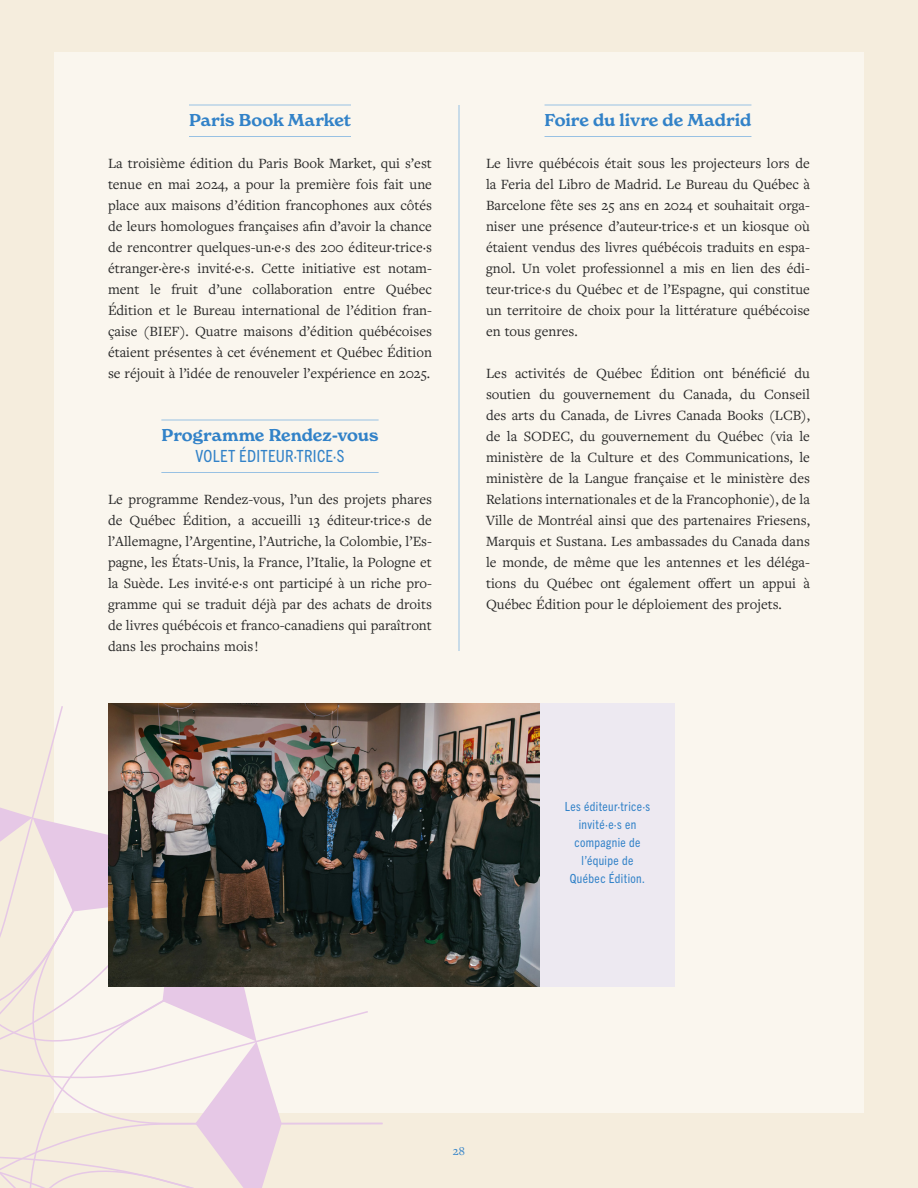
<style>
.page{position:relative;width:918px;height:1188px;background:#f5eddd}
.page>*{position:absolute;margin:0;border:0;box-sizing:border-box;transform-origin:0 0}
.t1{font:600 16.8px "New Spirit";letter-spacing:-.005em;color:#3282c8}
.t2{font:condensed 16.8px "Trade Gothic Next LT Pro";letter-spacing:.015em;color:#3282c8}
.t3{font:14.7px/21px "Freight Text Pro";color:#282828;text-align:justify}
.t4{font:condensed 12.6px/18px "Trade Gothic Next LT Pro";letter-spacing:.03em;color:#3282c8;text-align:center}
.t5{font:12.6px "Freight Text Pro";color:#3282c8}
</style>
<div class="page">
<div style="left:54px;top:52px;width:810px;height:1061px;background:#faf6ee"></div>
<hr style="left:189px;top:136px;width:162px;height:1px;background:#98c1e3">
<hr style="left:189px;top:105px;width:162px;height:1px;background:#98c1e3">
<hr style="left:161px;top:472px;width:218px;height:1px;background:#98c1e3">
<hr style="left:161px;top:420px;width:218px;height:1px;background:#98c1e3">
<hr style="left:545px;top:136px;width:206px;height:1px;background:#98c1e3">
<hr style="left:545px;top:105px;width:206px;height:1px;background:#98c1e3">
<hr style="left:459px;top:105px;width:1px;height:546px;background:#98c1e3">
<hr style="left:917px;top:0;width:1px;height:1188px;background:#e0ecf7">
<div style="left:540px;top:703px;width:135px;height:284px;background:#ede9f1"></div>
<svg style="left:0;top:706px;width:382px;height:482px"></svg>
<img style="left:108px;top:704px;width:432px;height:283px">
<p class="t1" style="left:189px;top:110px;width:163px">Paris Book Market</p>
<p class="t3" style="left:108px;top:152px;width:326px">La troisième édition du Paris Book Market, qui s’est tenue en mai 2024, a pour la première fois fait une place aux maisons d’édition francophones aux côtés de leurs homologues françaises afin d’avoir la chance de rencontrer quelques‑un·e·s des 200 éditeur·trice·s étranger·ère·s invité·e·s. Cette initiative est notam‑ ment le fruit d’une collaboration entre Québec Édition et le Bureau international de l’édition fran‑ çaise (BIEF). Quatre maisons d’édition québécoises étaient présentes à cet événement et Québec Édition se réjouit à l’idée de renouveler l’expérience en 2025.</p>
<p class="t1" style="left:161px;top:425px;width:219px">Programme Rendez‑vous</p>
<p class="t2" style="left:196px;top:444px;width:150px">VOLET ÉDITEUR·TRICE·S</p>
<p class="t3" style="left:108px;top:488px;width:326px">Le programme Rendez‑vous, l’un des projets phares de Québec Édition, a accueilli 13 éditeur·trice·s de l’Allemagne, l’Argentine, l’Autriche, la Colombie, l’Es‑ pagne, les États‑Unis, la France, l’Italie, la Pologne et la Suède. Les invité·e·s ont participé à un riche pro‑ gramme qui se traduit déjà par des achats de droits de livres québécois et franco‑canadiens qui paraîtront dans les prochains mois !</p>
<p class="t1" style="left:545px;top:110px;width:208px">Foire du livre de Madrid</p>
<p class="t3" style="left:486px;top:152px;width:326px">Le livre québécois était sous les projecteurs lors de la Feria del Libro de Madrid. Le Bureau du Québec à Barcelone fête ses 25 ans en 2024 et souhaitait orga‑ niser une présence d’auteur·trice·s et un kiosque où étaient vendus des livres québécois traduits en espa‑ gnol. Un volet professionnel a mis en lien des édi‑ teur·trice·s du Québec et de l’Espagne, qui constitue un territoire de choix pour la littérature québécoise en tous genres.</p>
<p class="t3" style="left:486px;top:362px;width:326px">Les activités de Québec Édition ont bénéficié du soutien du gouvernement du Canada, du Conseil des arts du Canada, de Livres Canada Books (LCB), de la SODEC, du gouvernement du Québec (via le ministère de la Culture et des Communications, le ministère de la Langue française et le ministère des Relations internationales et de la Francophonie), de la Ville de Montréal ainsi que des partenaires Friesens, Marquis et Sustana. Les ambassades du Canada dans le monde, de même que les antennes et les déléga‑ tions du Québec ont également offert un appui à Québec Édition pour le déploiement des projets.</p>
<p class="t4" style="left:565px;top:797px;width:87px">Les éditeur·trice·s invité·e·s en compagnie de l’équipe de<br>Québec Édition.</p>
<p class="t5" style="left:453px;top:1143px;width:14px">28</p>
</div>
